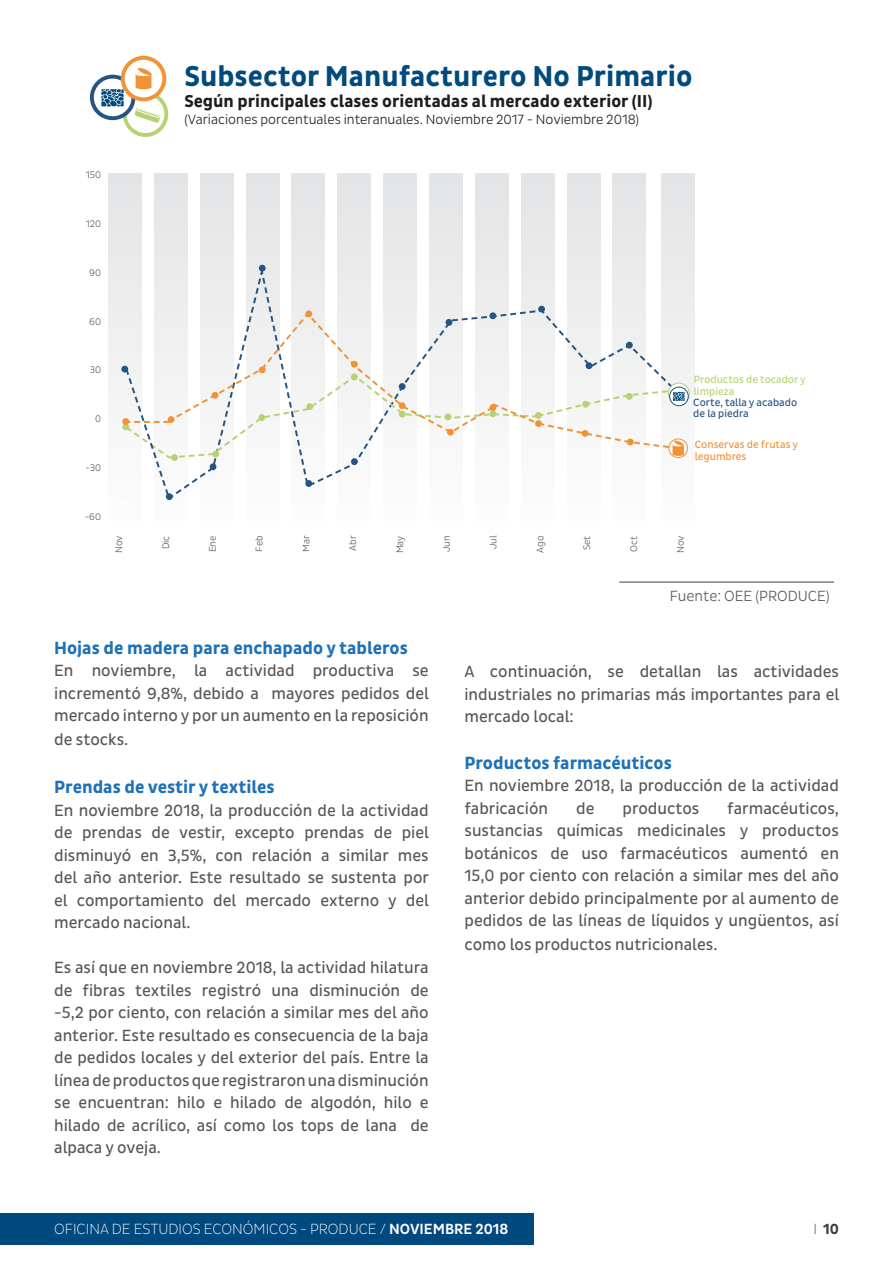
<style>
.page{position:relative;width:893px;height:1263px;background:#fff}
.page>*{position:absolute;margin:0;border:0;box-sizing:border-box;transform-origin:0 0}
.t1{font:700 29.25px "Pluto Sans Cond";color:#014a7e}
.t2{font:700 18px "Pluto Sans Cond";color:#1d71b8}
.t3{font:700 17.55px "Pluto Sans Cond";color:#1e1e1c}
.t4{font:16.5px/22.5px "Pluto Sans Cond";color:#585756;text-align:justify}
.t5{font:300 15px "Pluto Sans Cond Ex";color:#fff}
.t6{font:300 15px "Pluto Sans Cond";color:#575756}
.t7{font:700 15px "Pluto Sans Cond";color:#3c3c3b}
.t8{font:300 13.65px "Pluto Sans Cond";color:#1e1e1c}
.t9{font:10.65px/11.7px "Pluto Sans Cond";color:#255480}
.t10{font:10.65px/11.7px "Pluto Sans Cond";color:#f19234}
.t11{font:10.65px/11.7px "Pluto Sans Cond";color:#b7d273}
.t12{font:300 9.75px "Pluto Sans Cond";color:#585857}
.s1{font-family:"Pluto Sans Cond";font-weight:500}
.s2{font-family:"Pluto Sans Cond Ex";font-weight:300}
</style>
<div class="page">
<div style="left:0;top:1213px;width:534px;height:32px;background:#00497f"></div>
<hr style="left:892px;top:1213px;width:1px;height:32px;background:#00497f">
<svg style="left:108px;top:173px;width:587px;height:282px"></svg>
<svg style="left:165px;top:263px;width:519px;height:48px"></svg>
<svg style="left:125px;top:93px;width:41px;height:42px"></svg>
<div style="left:123px;top:91px;width:45px;height:46px;border:4px solid #b7d273;border-radius:50%"></div>
<svg style="left:134px;top:106px;width:27px;height:17px"></svg>
<svg style="left:92px;top:77px;width:41px;height:41px"></svg>
<div style="left:90px;top:75px;width:45px;height:45px;border:4px solid #255480;border-radius:50%"></div>
<svg style="left:101px;top:89px;width:23px;height:17px"></svg>
<svg style="left:123px;top:58px;width:41px;height:41px"></svg>
<div style="left:121px;top:56px;width:45px;height:45px;border:4px solid #f19234;border-radius:50%"></div>
<svg style="left:135px;top:67px;width:17px;height:22px"></svg>
<div style="left:668px;top:383px;width:22px;height:21px;border:1px solid #b7d273;border-radius:50%"></div>
<div style="left:668px;top:438px;width:20px;height:20px;border:1px solid #f19234;border-radius:50%"></div>
<div style="left:669px;top:387px;width:20px;height:19px;border:1px solid #255480;border-radius:50%"></div>
<svg style="left:115px;top:311px;width:571px;height:190px"></svg>
<div style="left:122px;top:423px;width:7px;height:7px;background:#b7d273;border-radius:50%"></div>
<div style="left:122px;top:418px;width:7px;height:7px;background:#f19234;border-radius:50%"></div>
<div style="left:121px;top:366px;width:7px;height:6px;background:#255480;border-radius:50%"></div>
<div style="left:166px;top:493px;width:7px;height:7px;background:#255480;border-radius:50%"></div>
<div style="left:168px;top:416px;width:7px;height:7px;background:#f19234;border-radius:50%"></div>
<div style="left:171px;top:454px;width:7px;height:7px;background:#b7d273;border-radius:50%"></div>
<div style="left:210px;top:463px;width:6px;height:7px;background:#255480;border-radius:50%"></div>
<div style="left:212px;top:392px;width:6px;height:7px;background:#f19234;border-radius:50%"></div>
<div style="left:212px;top:451px;width:7px;height:6px;background:#b7d273;border-radius:50%"></div>
<div style="left:259px;top:265px;width:7px;height:7px;background:#255480;border-radius:50%"></div>
<div style="left:258px;top:414px;width:7px;height:7px;background:#b7d273;border-radius:50%"></div>
<div style="left:259px;top:366px;width:7px;height:7px;background:#f19234;border-radius:50%"></div>
<div style="left:305px;top:480px;width:7px;height:7px;background:#255480;border-radius:50%"></div>
<div style="left:306px;top:403px;width:7px;height:7px;background:#b7d273;border-radius:50%"></div>
<div style="left:305px;top:310px;width:7px;height:7px;background:#f19234;border-radius:50%"></div>
<div style="left:351px;top:458px;width:7px;height:7px;background:#255480;border-radius:50%"></div>
<div style="left:351px;top:374px;width:7px;height:6px;background:#b7d273;border-radius:50%"></div>
<div style="left:351px;top:361px;width:7px;height:7px;background:#f19234;border-radius:50%"></div>
<div style="left:399px;top:383px;width:7px;height:7px;background:#255480;border-radius:50%"></div>
<div style="left:399px;top:411px;width:7px;height:7px;background:#b7d273;border-radius:50%"></div>
<div style="left:399px;top:402px;width:7px;height:7px;background:#f19234;border-radius:50%"></div>
<div style="left:489px;top:410px;width:7px;height:7px;background:#b7d273;border-radius:50%"></div>
<div style="left:445px;top:413px;width:6px;height:7px;background:#b7d273;border-radius:50%"></div>
<div style="left:447px;top:428px;width:7px;height:8px;background:#f19234;border-radius:3px"></div>
<div style="left:489px;top:404px;width:7px;height:7px;background:#f19234;border-radius:50%"></div>
<div style="left:446px;top:319px;width:6px;height:7px;background:#255480;border-radius:50%"></div>
<div style="left:489px;top:312px;width:7px;height:7px;background:#255480;border-radius:50%"></div>
<div style="left:538px;top:306px;width:7px;height:6px;background:#255480;border-radius:50%"></div>
<div style="left:535px;top:420px;width:7px;height:7px;background:#f19234;border-radius:50%"></div>
<div style="left:535px;top:412px;width:7px;height:7px;background:#b7d273;border-radius:50%"></div>
<div style="left:586px;top:362px;width:6px;height:7px;background:#255480;border-radius:50%"></div>
<div style="left:582px;top:430px;width:6px;height:7px;background:#f19234;border-radius:50%"></div>
<div style="left:582px;top:401px;width:7px;height:7px;background:#b7d273;border-radius:50%"></div>
<div style="left:627px;top:439px;width:7px;height:6px;background:#f19234;border-radius:50%"></div>
<div style="left:626px;top:393px;width:7px;height:7px;background:#b7d273;border-radius:50%"></div>
<div style="left:626px;top:342px;width:7px;height:7px;background:#255480;border-radius:50%"></div>
<hr style="left:619px;top:581px;width:215px;height:2px;background:#575756">
<h1 class="t1" style="left:184px;top:60px;width:510px">Subsector Manufacturero No Primario</h1>
<p class="t3" style="left:184px;top:91px;width:470px">Según principales clases orientadas al mercado exterior (II)</p>
<p class="t8" style="left:184px;top:111px;width:456px">(Variaciones porcentuales interanuales. Noviembre 2017 - Noviembre 2018)</p>
<p class="t12" style="left:86px;top:169px;width:17px">150</p>
<p class="t12" style="left:86px;top:218px;width:17px">120</p>
<p class="t12" style="left:89px;top:267px;width:13px">90</p>
<p class="t12" style="left:89px;top:316px;width:13px">60</p>
<p class="t12" style="left:90px;top:364px;width:13px">30</p>
<p class="t12" style="left:95px;top:413px;width:7px">0</p>
<p class="t12" style="left:85px;top:462px;width:17px">-30</p>
<p class="t11" style="left:694px;top:374px;width:113px">Productos de tocador y limpieza</p>
<p class="t9" style="left:693px;top:396px;width:105px">Corte, talla y acabado de la piedra</p>
<p class="t10" style="left:695px;top:439px;width:105px">Conservas de frutas y legumbres</p>
<p class="t12" style="left:85px;top:511px;width:18px">-60</p>
<p class="t12" style="left:113px;top:553px;width:19px;rotate:-90deg">Nov</p>
<p class="t12" style="left:160px;top:549px;width:15px;rotate:-90deg">Dic</p>
<p class="t12" style="left:207px;top:552px;width:18px;rotate:-90deg">Ene</p>
<p class="t12" style="left:254px;top:552px;width:18px;rotate:-90deg">Feb</p>
<p class="t12" style="left:301px;top:552px;width:18px;rotate:-90deg">Mar</p>
<p class="t12" style="left:347px;top:551px;width:17px;rotate:-90deg">Abr</p>
<p class="t12" style="left:394px;top:553px;width:19px;rotate:-90deg">May</p>
<p class="t12" style="left:441px;top:552px;width:18px;rotate:-90deg">Jun</p>
<p class="t12" style="left:488px;top:549px;width:15px;rotate:-90deg">Jul</p>
<p class="t12" style="left:535px;top:553px;width:19px;rotate:-90deg">Ago</p>
<p class="t12" style="left:581px;top:550px;width:16px;rotate:-90deg">Set</p>
<p class="t12" style="left:628px;top:551px;width:17px;rotate:-90deg">Oct</p>
<p class="t12" style="left:675px;top:553px;width:19px;rotate:-90deg">Nov</p>
<p class="t6" style="left:670px;top:587px;width:162px">Fuente: OEE (PRODUCE)</p>
<p class="t2" style="left:54px;top:637px;width:355px">Hojas de madera para enchapado y tableros</p>
<p class="t4" style="left:54px;top:659px;width:376px">En noviembre, la actividad productiva se incrementó 9,8%, debido a mayores pedidos del mercado interno y por un aumento en la reposición</p>
<p class="t4" style="left:54px;top:728px;width:76px">de stocks.</p>
<p class="t2" style="left:54px;top:777px;width:222px">Prendas de vestir y textiles</p>
<p class="t4" style="left:54px;top:799px;width:376px">En noviembre 2018, la producción de la actividad de prendas de vestir, excepto prendas de piel disminuyó en 3,5%, con relación a similar mes del año anterior. Este resultado se sustenta por el comportamiento del mercado externo y del mercado nacional.</p>
<p class="t4" style="left:54px;top:956px;width:376px">Es así que en noviembre 2018, la actividad hilatura de fibras textiles registró una disminución de -5,2 por ciento, con relación a similar mes del año anterior. Este resultado es consecuencia de la baja de pedidos locales y del exterior del país. Entre la línea de productos que registraron una disminución se encuentran: hilo e hilado de algodón, hilo e hilado de acrílico, así como los tops de lana de alpaca y oveja.</p>
<p class="t4" style="left:464px;top:660px;width:376px">A continuación, se detallan las actividades industriales no primarias más importantes para el mercado local:</p>
<p class="t2" style="left:464px;top:752px;width:209px">Productos farmacéuticos</p>
<p class="t4" style="left:464px;top:774px;width:376px">En noviembre 2018, la producción de la actividad fabricación</p>
<p class="t4" style="left:464px;top:797px;width:376px;text-indent:263px">farmacéuticos, sustancias químicas medicinales y productos botánicos de uso farmacéuticos aumentó en 15,0 por ciento con relación a similar mes del año anterior debido principalmente por al aumento de pedidos de las líneas de líquidos y ungüentos, así</p>
<p class="t4" style="left:464px;top:933px;width:254px">como los productos nutricionales.</p>
<p class="t4" style="left:576px;top:797px;width:20px">de</p>
<p class="t4" style="left:623px;top:797px;width:78px">productos</p>
<p class="t5" style="left:54px;top:1221px;width:456px">OFICINA DE ESTUDIOS ECONÓMICOS - PRODUCE / <span class="s1">NOVIEMBRE 2018</span></p>
<p class="t7" style="left:813px;top:1221px;width:27px"><span class="s2">I</span> 10</p>
</div>
